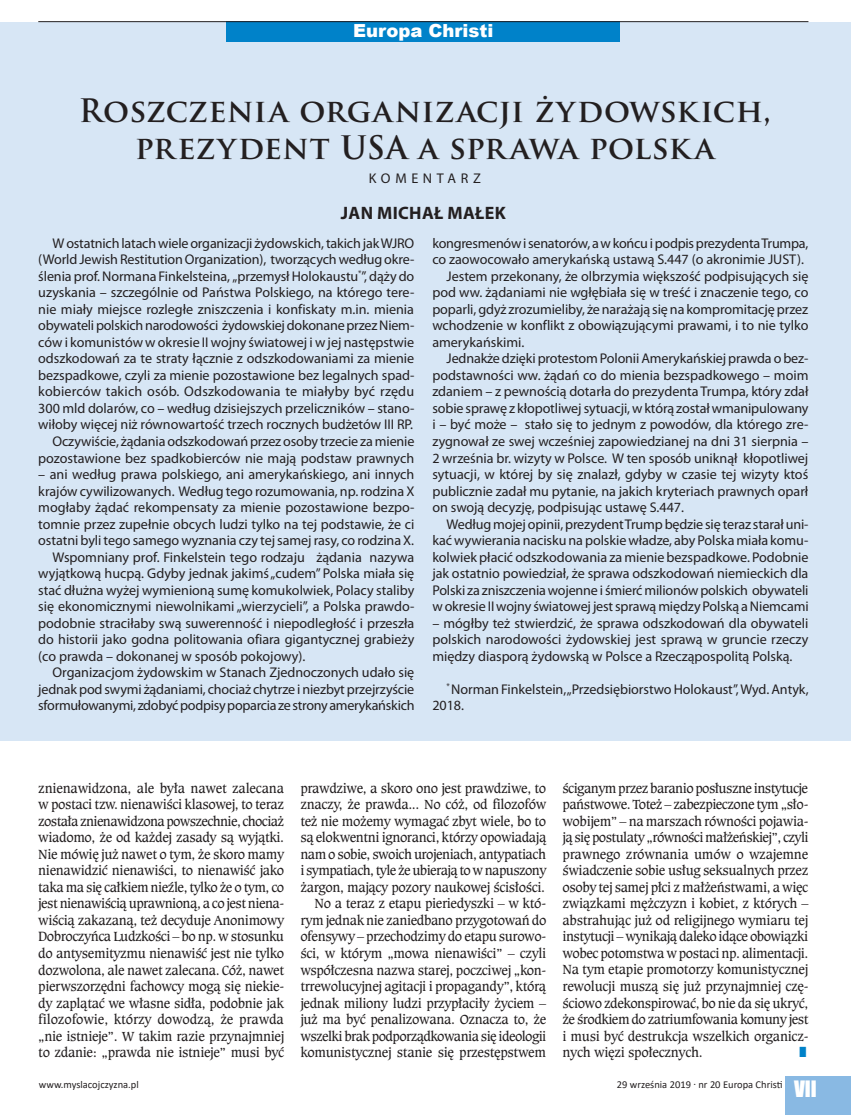
<style>
.page{position:relative;width:851px;height:1115px;background:#fff}
.page>*{position:absolute;margin:0;border:0;box-sizing:border-box;transform-origin:0 0}
.t1{font:700 31.5px/37.5px "Trajan Pro";letter-spacing:.01em;color:#231f20;text-align:center}
.t2{font:20.7px "Impact";color:#fff}
.t3{font:700 18px "Myriad Pro";letter-spacing:.02em;color:#231f20}
.t4{font:900 18px "Arial";color:#fff}
.t5{font:14.1px/16.5px "Myriad Pro";letter-spacing:-.005em;color:#231f20;text-align:right}
.t6{font:14.1px/16.5px "Caxton Bk EU";letter-spacing:-.03em;color:#231f20;text-align:justify}
.t7{font:900 14.1px "Arial";color:#0082c9;scale:2 1}
.t8{font:10.5px "Calibri";color:#231f20}
</style>
<div class="page">
<div style="left:0;top:22px;width:850px;height:718px;background:#d7e6f5"></div>
<div style="left:785px;top:1076px;width:65px;height:38px;background:#89b9e3"></div>
<div style="left:227px;top:22px;width:393px;height:20px;background:#0082c9"></div>
<hr style="left:38px;top:21px;width:770px;height:1px;background:#231f20">
<p class="t4" style="left:353px;top:18px;width:142px">Europa Christi</p>
<h1 class="t1" style="left:79px;top:92px;width:693px">Roszczenia organizacji żydowskich, prezydent USA a sprawa polska</h1>
<p class="t5" style="left:369px;top:170px;width:26px">K omentarz</p>
<p class="t3" style="left:340px;top:202px;width:167px">JAN MICHAŁ MAŁEK</p>
<p class="t5" style="left:38px;top:235px;width:377px">W ostatnich latach wiele organizacji żydowskich, takich jak WJRO (World Jewish Restitution Organization), tworzącychwedługokre&shy;ślenia prof. Normana Finkelsteina, „przemysłHolokaustu<sup>*</sup>”, dąży do uzyskania – szczególnie od Państwa Polskiego, na którego tere&shy;nie miały miejsce rozległe zniszczenia i konfiskaty m.in. mienia obywateli polskichnarodowości żydowskiejdokonaneprzezNiem&shy;ców i komunistów w okresie II wojny światowej i w jej następstwie odszkodowań za te straty łącznie z odszkodowaniami za mienie bezspadkowe, czyli za mienie pozostawione bez legalnych spad&shy;kobierców takich osób. Odszkodowania te miałyby być rzędu 300 mld dolarów, co – według dzisiejszych przeliczników – stano&shy;wiłoby więcej niż równowartość trzech rocznych budżetów III RP.<br>Oczywiście, żądaniaodszkodowańprzez osoby trzecie za mienie pozostawione bez spadkobierców nie mają podstaw prawnych</p>
<p class="t5" style="left:38px;top:466px;width:377px">– ani według prawa polskiego, ani amerykańskiego, ani innych</p>
<p class="t5" style="left:38px;top:482px;width:377px">krajów cywilizowanych. Według tego rozumowania, np. rodzina X</p>
<p class="t5" style="left:38px;top:499px;width:377px">mogłaby żądać rekompensaty za mienie pozostawione bezpo-</p>
<p class="t5" style="left:38px;top:515px;width:377px">tomnie przez zupełnie obcych ludzi tylko na tej podstawie, że ci</p>
<p class="t5" style="left:38px;top:532px;width:377px">ostatni byli tego samego wyznania czy tej samej rasy, co rodzina X.</p>
<p class="t5" style="left:53px;top:548px;width:363px">Wspomniany prof. Finkelstein tego rodzaju żądania nazywa</p>
<p class="t5" style="left:38px;top:565px;width:377px">wyjątkową hucpą. Gdyby jednak jakimś „cudem” Polska miała się</p>
<p class="t5" style="left:38px;top:581px;width:377px">stać dłużna wyżej wymienioną sumę komukolwiek, Polacy staliby</p>
<p class="t5" style="left:38px;top:598px;width:377px">się ekonomicznymi niewolnikami „wierzycieli”, a Polska prawdo-</p>
<p class="t5" style="left:38px;top:614px;width:377px">podobnie straciłaby swą suwerenność i niepodległość i przeszła</p>
<p class="t5" style="left:38px;top:631px;width:377px">do historii jako godna politowania ofiara gigantycznej grabieży</p>
<p class="t5" style="left:38px;top:647px;width:268px">(co prawda – dokonanej w sposób pokojowy).</p>
<p class="t5" style="left:53px;top:664px;width:363px">Organizacjom żydowskim w Stanach Zjednoczonych udało się</p>
<p class="t5" style="left:38px;top:680px;width:377px">jednak pod swymi żądaniami, chociaż chytrze iniezbyt przejrzyście</p>
<p class="t5" style="left:38px;top:697px;width:377px">sformułowanymi, zdobyć podpisy poparcia ze strony amerykańskich</p>
<p class="t5" style="left:432px;top:235px;width:377px">kongresmenów isenatorów, awkońcu ipodpis prezydenta Trumpa,</p>
<p class="t5" style="left:432px;top:251px;width:373px">co zaowocowało amerykańską ustawą S.447 (o akronimie JUST).</p>
<p class="t5" style="left:446px;top:268px;width:363px">Jestem przekonany, że olbrzymia większość podpisujących się</p>
<p class="t5" style="left:432px;top:284px;width:377px">pod ww. żądaniami nie wgłębiała się w treść i znaczenie tego, co</p>
<p class="t5" style="left:432px;top:301px;width:377px">poparli, gdyż zrozumieliby, że narażają się na kompromitację przez</p>
<p class="t5" style="left:432px;top:317px;width:377px">wchodzenie w konflikt z obowiązującymi prawami, i to nie tylko</p>
<p class="t5" style="left:432px;top:334px;width:93px">amerykańskimi.</p>
<p class="t5" style="left:446px;top:350px;width:363px">Jednakże dzięki protestom Polonii Amerykańskiej prawda obez-</p>
<p class="t5" style="left:432px;top:367px;width:377px">podstawności ww. żądań co do mienia bezspadkowego – moim</p>
<p class="t5" style="left:432px;top:383px;width:377px">zdaniem – z pewnością dotarła do prezydenta Trumpa, który zdał</p>
<p class="t5" style="left:432px;top:400px;width:377px">sobie sprawę z kłopotliwej sytuacji, wktórą został wmanipulowany</p>
<p class="t5" style="left:432px;top:416px;width:377px">i – być może – stało się to jednym z powodów, dla którego zre-</p>
<p class="t5" style="left:432px;top:433px;width:377px">zygnował ze swej wcześniej zapowiedzianej na dni 31 sierpnia –</p>
<p class="t5" style="left:432px;top:449px;width:377px">2 września br. wizyty w Polsce. W ten sposób uniknął kłopotliwej</p>
<p class="t5" style="left:432px;top:466px;width:377px">sytuacji, w której by się znalazł, gdyby w czasie tej wizyty ktoś</p>
<p class="t5" style="left:432px;top:482px;width:377px">publicznie zadał mu pytanie, na jakich kryteriach prawnych oparł</p>
<p class="t5" style="left:432px;top:499px;width:253px">on swoją decyzję, podpisując ustawę S.447.</p>
<p class="t5" style="left:446px;top:515px;width:363px">Według mojej opinii, prezydent Trump będzie się teraz starał uni-</p>
<p class="t5" style="left:432px;top:532px;width:377px">kać wywierania nacisku na polskie władze, aby Polska miała komu-</p>
<p class="t5" style="left:432px;top:548px;width:377px">kolwiek płacić odszkodowania za mienie bezspadkowe. Podobnie</p>
<p class="t5" style="left:432px;top:565px;width:377px">jak ostatnio powiedział, że sprawa odszkodowań niemieckich dla</p>
<p class="t5" style="left:432px;top:581px;width:377px">Polski za zniszczenia wojenne iśmierć milionów polskich obywateli</p>
<p class="t5" style="left:432px;top:598px;width:378px">wokresie II wojny światowej jest sprawą między Polską aNiemcami</p>
<p class="t5" style="left:432px;top:614px;width:377px;text-align:justify">– mógłby też stwierdzić, że sprawa odszkodowań dla obywateli polskich narodowości żydowskiej jest sprawą w gruncie rzeczy między diasporą żydowską w Polsce a Rzecząpospolitą Polską.</p>
<p class="t5" style="left:432px;top:680px;width:377px;text-align:left;text-indent:14px"><sup>*</sup> Norman Finkelstein, „Przedsiębiorstwo Holokaust”, Wyd. Antyk,<br>2018.</p>
<p class="t6" style="left:38px;top:779px;width:247px">znienawidzona, ale była nawet zalecana w postaci tzw. nienawiści klasowej, to teraz została znienawidzona powszechnie, chociaż wiadomo, że od każdej zasady są wyjątki.<br>Nie mówię już nawet o tym, że skoro mamy nienawidzić nienawiści, to nienawiść jako taka ma się całkiem nieźle, tylko że o tym, co jest nienawiścią uprawnioną, a co jest niena&shy;wiścią zakazaną, też decyduje Anonimowy Dobroczyńca Ludzkości – bo np. w stosunku do antysemityzmu nienawiść jest nie tylko dozwolona, ale nawet zalecana. Cóż, nawet pierwszorzędni fachowcy mogą się niekie&shy;dy zaplątać we własne sidła, podobnie jak filozofowie, którzy dowodzą, że prawda „nie istnieje”. W takim razie przynajmniej to zdanie: „prawda nie istnieje” musi być</p>
<p class="t6" style="left:300px;top:779px;width:247px;text-align:right">prawdziwe, a skoro ono jest prawdziwe, to znaczy, że prawda... No cóż, od filozofów też nie możemy wymagać zbyt wiele, bo to są elokwentni ignoranci, którzy opowiadają nam o sobie, swoich urojeniach, antypatiach i sympatiach, tyle że ubierają to w napuszony żargon, mający pozory naukowej ścisłości.<br>No a teraz z etapu pieriedyszki – w któ&shy;rym jednak nie zaniedbano przygotowań do ofensywy – przechodzimy do etapu surowo&shy;ści, w którym „mowa nienawiści” – czyli współczesna nazwa starej, poczciwej „kon&shy;trrewolucyjnej agitacji i propagandy”, którą jednak miliony ludzi przypłaciły życiem – już ma być penalizowana. Oznacza to, że wszelki brak podporządkowania się ideologii komunistycznej stanie się przestępstwem</p>
<p class="t6" style="left:562px;top:779px;width:247px">ściganym przez baranio posłuszne instytucje państwowe. Toteż – zabezpieczone tym „sło&shy;wobijem” – na marszach równości pojawia&shy;ją się postulaty „równości małżeńskiej”, czyli prawnego zrównania umów o wzajemne świadczenie sobie usług seksualnych przez osoby tej samej płci z małżeństwami, a więc związkami mężczyzn i kobiet, z których – abstrahując już od religijnego wymiaru tej instytucji – wynikają daleko idące obowiązki wobec potomstwa w postaci np. alimentacji.<br>Na tym etapie promotorzy komunistycznej rewolucji muszą się już przynajmniej czę&shy;ściowo zdekonspirować, bo nie da się ukryć, że środkiem do zatriumfowania komuny jest i musi być destrukcja wszelkich organicz&shy;nych więzi społecznych.</p>
<p class="t7" style="left:797px;top:1041px;width:7px">I</p>
<p class="t8" style="left:39px;top:1076px;width:101px">www.myslacojczyzna.pl</p>
<p class="t8" style="left:617px;top:1076px;width:167px">29 września 2019 . nr 20 Europa Christi</p>
<h2 class="t2" style="left:794px;top:1071px;width:24px">VII</h2>
</div>
